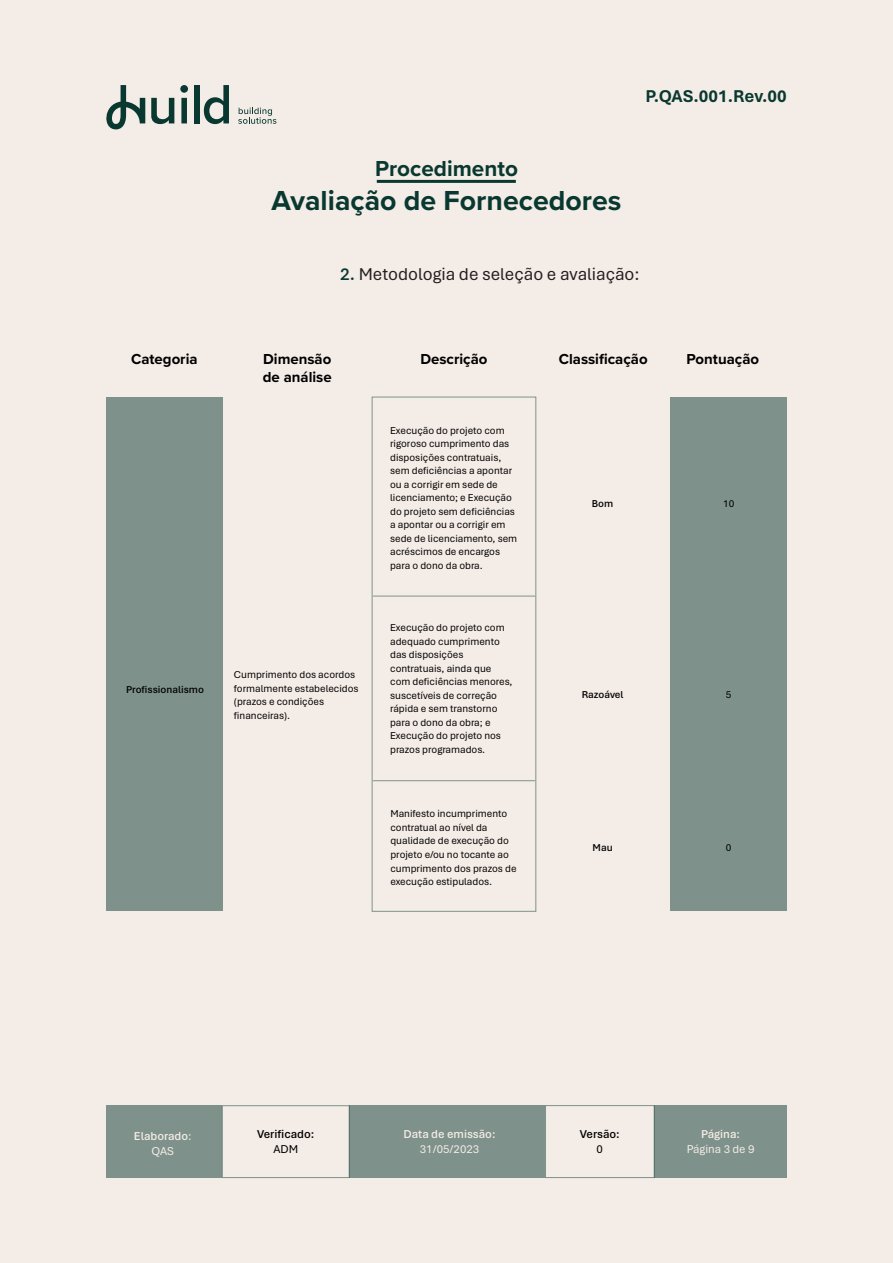
<style>
.page{position:relative;width:893px;height:1263px;background:#f4ece6}
.page>*{position:absolute;margin:0;border:0;box-sizing:border-box;transform-origin:0 0}
.t1{font:700 28.5px "Proxima Nova";color:#083830}
.t2{font:700 22.5px "Proxima Nova";color:#083830}
.t3{font:18px "Aptos";color:#231f20}
.t4{font:700 18px "Aptos";color:#083830}
.t5{font:700 15px "Proxima Nova";color:#000001}
.t6{font:600 12px "Aptos";color:#f4ece6}
.t7{font:12px "Aptos";color:#f4ece6}
.t8{font:600 12px "Aptos";color:#000001}
.t9{font:12px "Aptos";color:#000001}
.t10{font:10.5px/13.5px "Aptos";color:#000001}
.t11{font:600 10.5px "Aptos";color:#000001}
.s1{font-weight:600;color:#083830}
.s2{font-weight:400}
</style>
<div class="page">
<div style="left:671px;top:397px;width:116px;height:514px;background:#7e928b"></div>
<svg style="left:180px;top:85px;width:8px;height:38px"></svg>
<div style="left:194px;top:85px;width:6px;height:38px;background:#083830"></div>
<svg style="left:204px;top:85px;width:25px;height:39px"></svg>
<svg style="left:106px;top:85px;width:39px;height:44px"></svg>
<svg style="left:151px;top:98px;width:23px;height:26px"></svg>
<svg style="left:238px;top:108px;width:38px;height:16px"></svg>
<hr style="left:377px;top:180px;width:139px;height:3px;background:#083830">
<div style="left:106px;top:397px;width:116px;height:514px;background:#7e928b"></div>
<hr style="left:373px;top:596px;width:162px;height:1px;background:#083830">
<hr style="left:373px;top:780px;width:162px;height:1px;background:#083830">
<div style="left:106px;top:1105px;width:116px;height:73px;background:#7e928b"></div>
<div style="left:350px;top:1105px;width:195px;height:73px;background:#7e928b"></div>
<div style="left:654px;top:1105px;width:133px;height:73px;background:#7e928b"></div>
<p class="t4" style="left:645px;top:84px;width:143px">P.QAS.001.Rev.00</p>
<p class="t2" style="left:375px;top:151px;width:144px">Procedimento</p>
<p class="t1" style="left:272px;top:179px;width:351px">Avaliação de Fornecedores</p>
<p class="t3" style="left:340px;top:262px;width:301px"><span class="s1">2.</span> Metodologia de seleção e avaliação:</p>
<p class="t5" style="left:131px;top:347px;width:68px">Categoria</p>
<p class="t5" style="left:263px;top:347px;width:70px">Dimensão</p>
<p class="t5" style="left:263px;top:365px;width:70px">de análise</p>
<p class="t11" style="left:126px;top:682px;width:79px">Profissionalismo</p>
<p class="t10" style="left:234px;top:668px;width:126px">Cumprimento dos acordos formalmente estabelecidos (prazos e condições financeiras).</p>
<p class="t5" style="left:420px;top:347px;width:69px">Descrição</p>
<p class="t5" style="left:559px;top:347px;width:90px">Classificação</p>
<p class="t5" style="left:686px;top:347px;width:74px">Pontuação</p>
<p class="t10" style="left:390px;top:423px;width:129px">Execução do projeto com rigoroso cumprimento das disposições contratuais, sem deficiências a apontar ou a corrigir em sede de licenciamento; e Execução do projeto sem deficiências a apontar ou a corrigir em sede de licenciamento, sem acréscimos de encargos para o dono da obra.</p>
<p class="t10" style="left:390px;top:621px;width:124px">Execução do projeto com adequado cumprimento das disposições contratuais, ainda que com deficiências menores, suscetíveis de correção rápida e sem transtorno para o dono da obra; e<br>Execução do projeto nos prazos programados.</p>
<p class="t10" style="left:390px;top:807px;width:128px">Manifesto incumprimento contratual ao nível da qualidade de execução do projeto e/ou no tocante ao cumprimento dos prazos de execução estipulados.</p>
<p class="t11" style="left:592px;top:497px;width:23px">Bom</p>
<p class="t10" style="left:723px;top:497px;width:13px">10</p>
<p class="t11" style="left:582px;top:687px;width:43px">Razoável</p>
<p class="t10" style="left:726px;top:687px;width:7px">5</p>
<p class="t11" style="left:592px;top:840px;width:22px">Mau</p>
<p class="t10" style="left:726px;top:840px;width:7px">0</p>
<p class="t6" style="left:134px;top:1128px;width:59px">Elaborado<span class="s2">:</span></p>
<p class="t7" style="left:152px;top:1143px;width:24px">QAS</p>
<p class="t8" style="left:257px;top:1126px;width:59px">Verificado:</p>
<p class="t9" style="left:273px;top:1141px;width:26px">ADM</p>
<p class="t6" style="left:404px;top:1126px;width:93px">Data de emissão:</p>
<p class="t7" style="left:420px;top:1141px;width:61px">31/05/2023</p>
<p class="t8" style="left:580px;top:1126px;width:41px">Versão:</p>
<p class="t9" style="left:597px;top:1141px;width:8px">0</p>
<p class="t6" style="left:701px;top:1126px;width:41px">Página:</p>
<p class="t7" style="left:687px;top:1141px;width:69px">Página 3 de 9</p>
</div>
